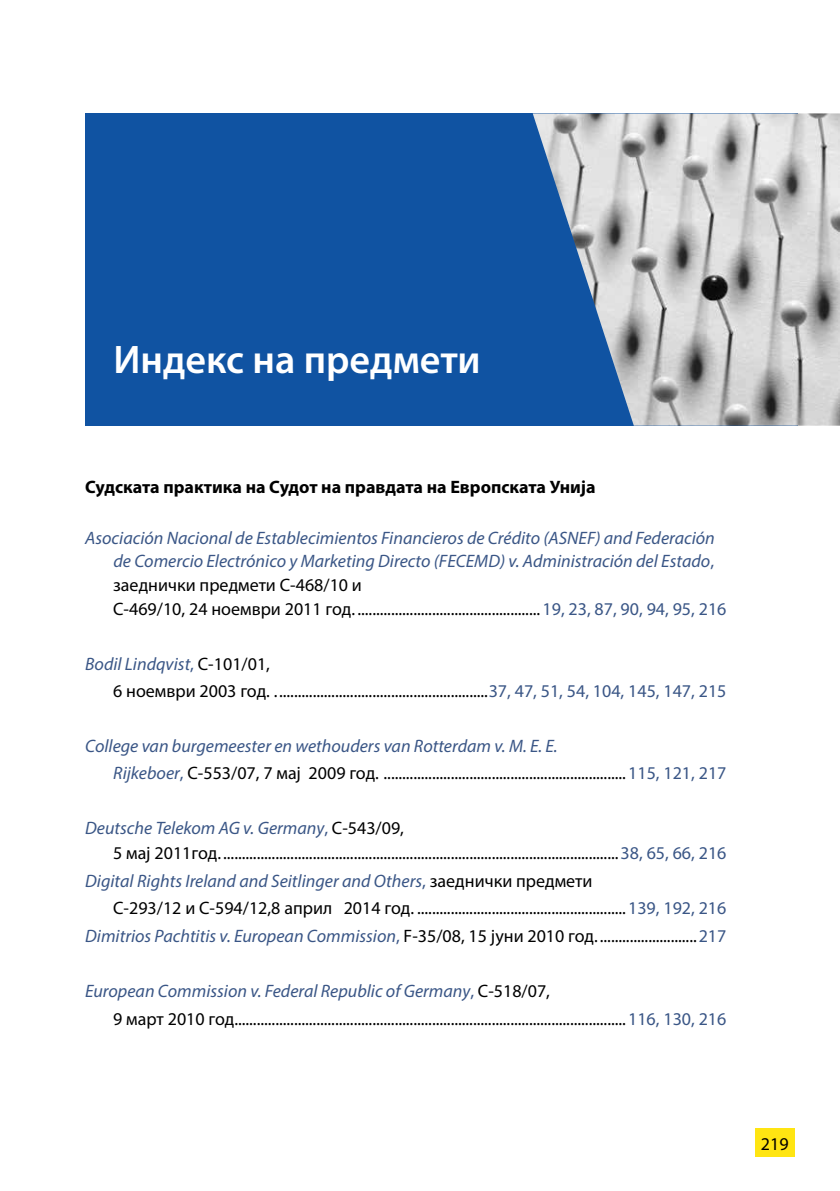
<style>
.page{position:relative;width:840px;height:1191px;background:#fff}
.page>*{position:absolute;margin:0;border:0;box-sizing:border-box;transform-origin:0 0}
.t1{font:600 40px "Myriad Pro";color:#fff}
.t2{font:18px/27.4px "Myriad Pro";color:#000}
.t3{font:italic 18px/23.6px "Myriad Pro";color:#3a5686}
.t4{font:700 18px "Myriad Pro";color:#000}
.s1{font-style:normal}
.s2{font-style:normal;color:#000}
.s3{font-style:italic;color:#3a5686}
.s4{color:#3a5686}
</style>
<div class="page">
<div style="left:754px;top:1128px;width:40px;height:29px;background:#ffe512"></div>
<div style="left:85px;top:113px;width:712px;height:313px;background:#1053a2"></div>
<img style="left:532px;top:113px;width:307px;height:313px">
<h1 class="t1" style="left:113px;top:334px;width:368px">Индекс на предмети</h1>
<p class="t4" style="left:85px;top:475px;width:511px">Судската практика на Судот на правдата на Европската Унија</p>
<p class="t3" style="left:113px;top:525px;width:614px;text-indent:-28px">Asociación Nacional de Establecimientos Financieros de Crédito (ASNEF) and Federación de Comercio Electrónico y Marketing Directo (FECEMD) v. Administración del Estado<span class="s1">, </span><span class="s2">заеднички предмети C-468/10 и<br>C-469/10, 24 ноември 2011 год. .................................................</span> <span class="s1">19, 23, 87, 90, 94, 95, 216</span></p>
<p class="t2" style="left:113px;top:649px;width:614px;text-indent:-28px"><span class="s3">Bodil Lindqvist</span><span class="s4">,</span> C-101/01,<br>6 ноември 2003 год. .........................................................<span class="s4">37, 47, 51, 54, 104, 145, 147, 215</span></p>
<p class="t2" style="left:113px;top:731px;width:614px;text-indent:-28px"><span class="s3">College van burgemeester en wethouders van Rotterdam v. M. E. E.<br>Rijkeboer</span><span class="s4">,</span> C-553/07, 7 мај 2009 год. .................................................................<span class="s4">115, 121, 217</span></p>
<p class="t2" style="left:113px;top:815px;width:614px;line-height:24.6px;text-indent:-28px"><span class="s3">Deutsche Telekom AG v. Germany</span><span class="s4">,</span> C-543/09,<br>5 мај 2011год. ..........................................................................................................<span class="s4">38, 65, 66, 216</span></p>
<p class="t3" style="left:85px;top:868px;width:508px">Digital Rights Ireland and Seitlinger and Others<span class="s1">,</span> <span class="s2">заеднички предмети</span></p>
<p class="t2" style="left:113px;top:894px;width:614px">C-293/12 и C-594/12,8 април 2014 год. ........................................................<span class="s4">139, 192, 216</span></p>
<p class="t2" style="left:85px;top:922px;width:642px"><span class="s3">Dimitrios Pachtitis v. European Commission</span><span class="s4">,</span> F-35/08, 15 јуни 2010 год...........................<span class="s4">217</span></p>
<p class="t2" style="left:113px;top:977px;width:614px;text-indent:-28px"><span class="s3">European Commission v. Federal Republic of Germany</span><span class="s4">,</span> C-518/07,<br>9 март 2010 год.........................................................................................................<span class="s4">116, 130, 216</span></p>
<p class="t2" style="left:760px;top:1129px;width:29px">219</p>
</div>
